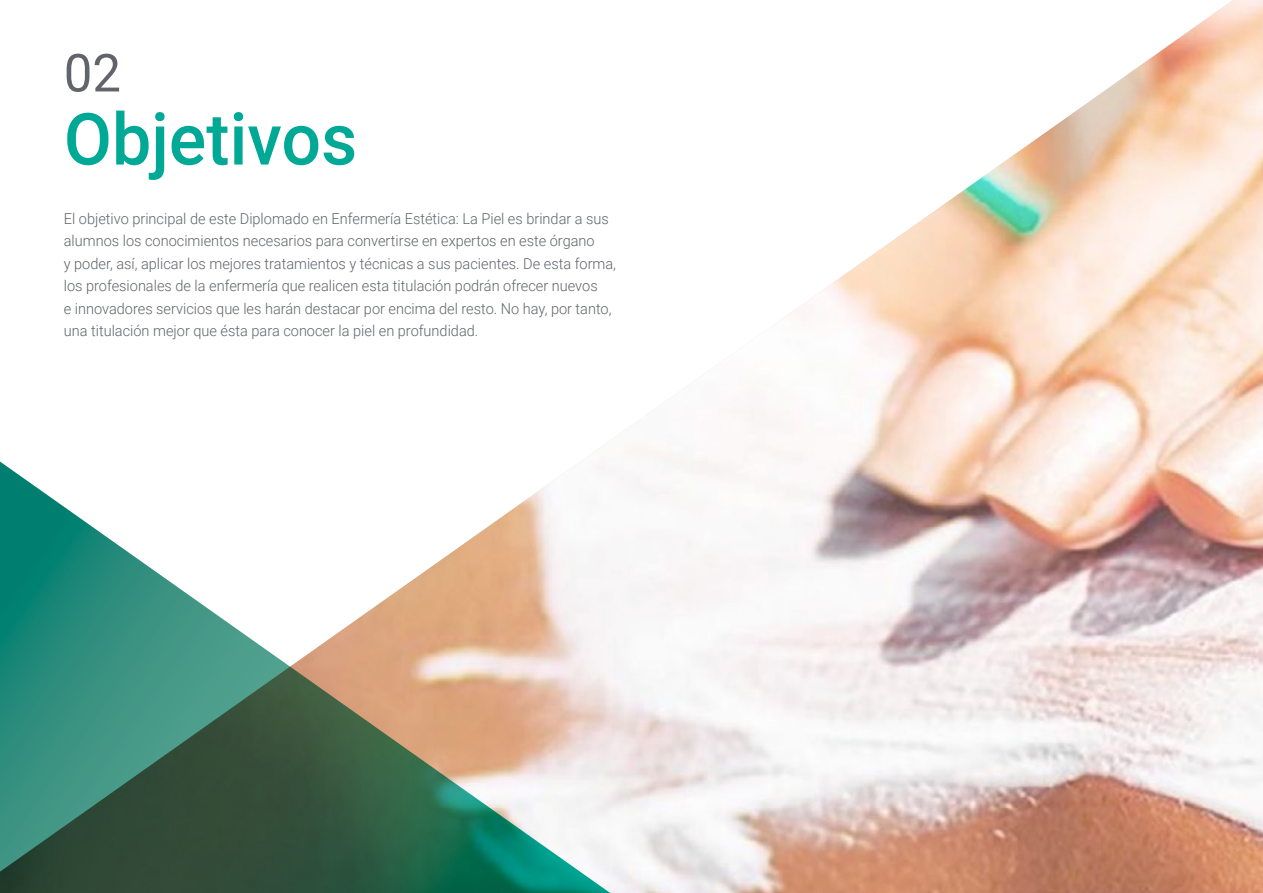
<style>
.page{position:relative;width:1263px;height:893px;background:#fff}
.page>*{position:absolute;margin:0;border:0;box-sizing:border-box;transform-origin:0 0}
.t1{font:500 72px "Roboto";color:#00a996}
.t2{font:52.5px "Roboto";color:#61646a}
.t3{font:300 15px/22.5px "Roboto";color:#61646a}
</style>
<div class="page">
<img style="left:604px;top:0;width:659px;height:893px">
<svg style="left:0;top:446px;width:640px;height:447px"></svg>
<h2 class="t2" style="left:64px;top:36px;width:59px">02</h2>
<h1 class="t1" style="left:64px;top:89px;width:295px">Objetivos</h1>
<p class="t3" style="left:64px;top:207px;width:554px">El objetivo principal de este Diplomado en Enfermería Estética: La Piel es brindar a sus alumnos los conocimientos necesarios para convertirse en expertos en este órgano<br>y poder, así, aplicar los mejores tratamientos y técnicas a sus pacientes. De esta forma, los profesionales de la enfermería que realicen esta titulación podrán ofrecer nuevos<br>e innovadores servicios que les harán destacar por encima del resto. No hay, por tanto, una titulación mejor que ésta para conocer la piel en profundidad.</p>
</div>
